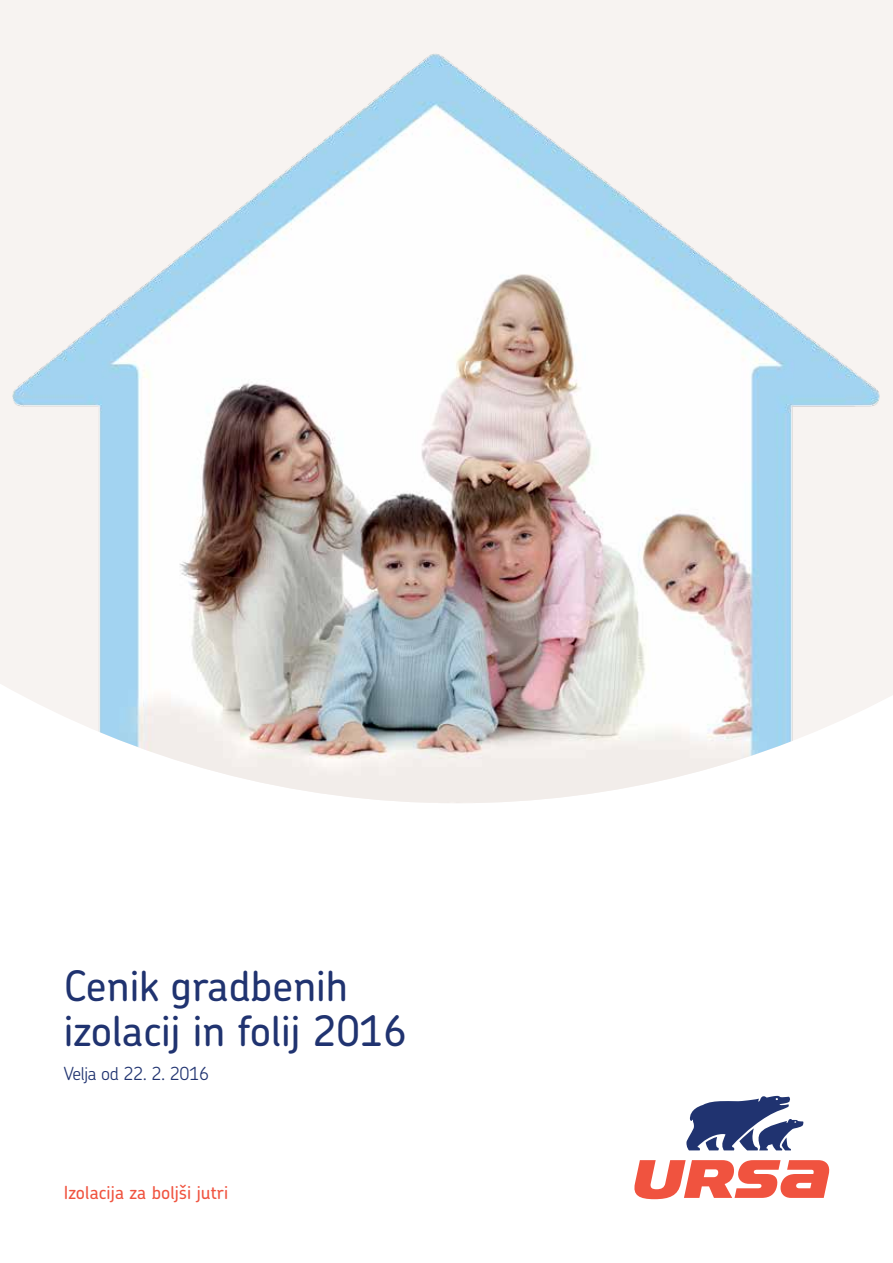
<style>
.page{position:relative;width:893px;height:1263px;background:#fff}
.page>*{position:absolute;margin:0;border:0;box-sizing:border-box;transform-origin:0 0}
.t1{font:500 42px/45px "Chevin Pro";color:#203370}
.t2{font:500 18px "Chevin Pro";letter-spacing:.005em;color:#f0533f}
.t3{font:300 18px "Chevin Pro";letter-spacing:-.02em;color:#203370}
</style>
<div class="page">
<img style="left:0;top:0;width:893px;height:803px">
<svg style="left:686px;top:1096px;width:118px;height:54px"></svg>
<svg style="left:634px;top:1160px;width:196px;height:39px"></svg>
<p class="t1" style="left:64px;top:962px;width:345px">Cenik gradbenih izolacij in folij 2016</p>
<p class="t3" style="left:64px;top:1062px;width:147px">Velja od 22. 2. 2016</p>
<p class="t2" style="left:64px;top:1181px;width:166px">Izolacija za boljši jutri</p>
</div>
